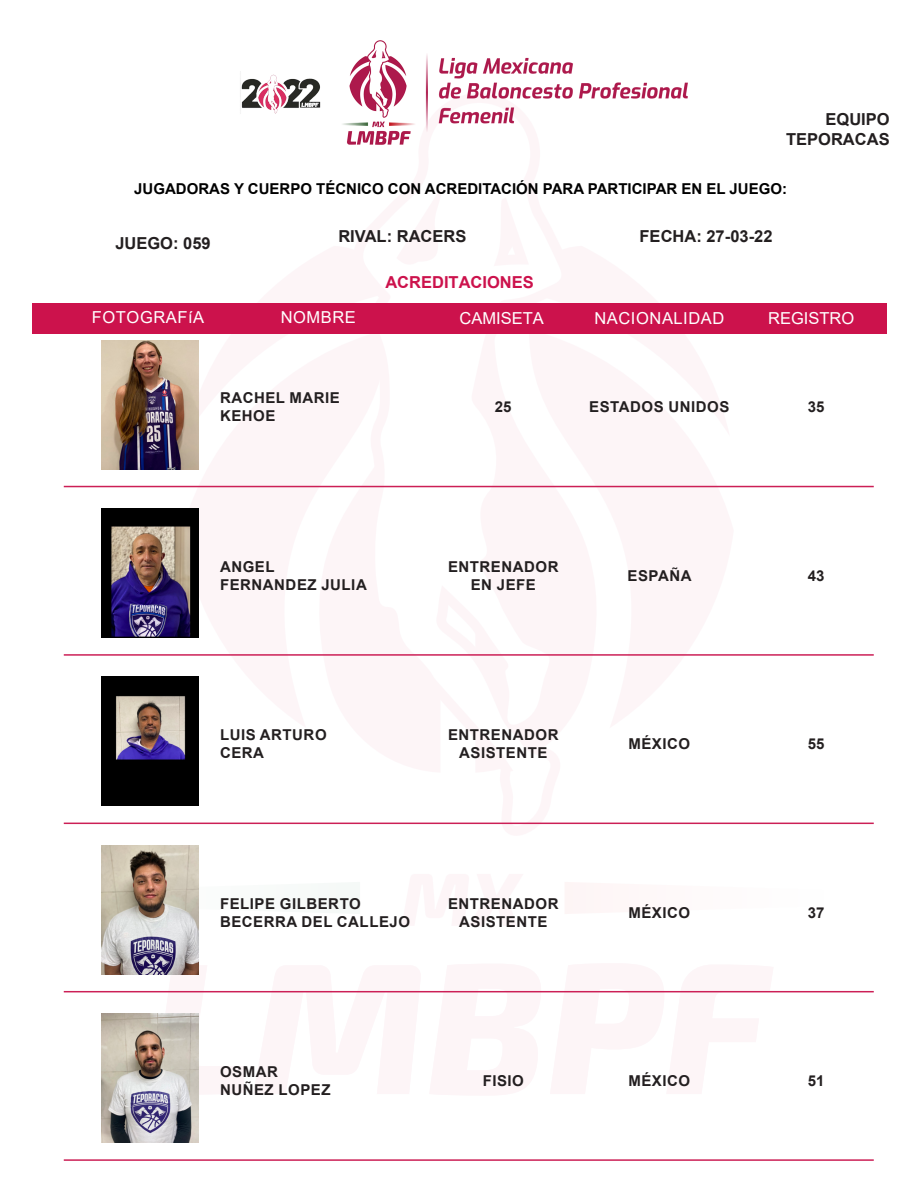
<style>
.page{position:relative;width:918px;height:1188px;background:#fff}
.page>*{position:absolute;margin:0;border:0;box-sizing:border-box;transform-origin:0 0}
.t1{font:700 16.5px/19.8px "Arial";color:#231f20;text-align:right}
.t2{font:16.5px "Arial";letter-spacing:.035em;color:#fff}
.t3{font:16.5px "Arial";color:#fff}
.t4{font:700 16.5px "Arial";color:#cc124c}
.t5{font:700 15px/18px "Arial";letter-spacing:.035em;color:#231f20;text-align:center}
.t6{font:700 15px "Arial";color:#000}
</style>
<div class="page">
<svg style="left:146px;top:953px;width:639px;height:153px"></svg>
<svg style="left:101px;top:871px;width:98px;height:54px"></svg>
<svg style="left:360px;top:485px;width:204px;height:340px"></svg>
<div style="left:33px;top:303px;width:854px;height:31px;background:#cc124c"></div>
<img style="left:240px;top:40px;width:447px;height:105px">
<img style="left:102px;top:340px;width:96px;height:129px">
<hr style="left:64px;top:486px;width:810px;height:1px;background:#cc1f56">
<img style="left:102px;top:509px;width:96px;height:129px">
<hr style="left:64px;top:654px;width:810px;height:2px;background:#cc1f56">
<img style="left:102px;top:677px;width:96px;height:129px">
<hr style="left:64px;top:823px;width:810px;height:1px;background:#cc1f56">
<img style="left:102px;top:845px;width:96px;height:129px">
<hr style="left:64px;top:991px;width:810px;height:1px;background:#cc1f56">
<img style="left:102px;top:1014px;width:96px;height:129px">
<hr style="left:64px;top:1159px;width:810px;height:2px;background:#cc1f56">
<p class="t1" style="left:786px;top:110px;width:105px">EQUIPO<br>TEPORACAS</p>
<p class="t6" style="left:134px;top:178px;width:654px">JUGADORAS Y CUERPO TÉCNICO CON ACREDITACIÓN PARA PARTICIPAR EN EL JUEGO:</p>
<p class="t1" style="left:115px;top:233px;width:97px">JUEGO: 059</p>
<p class="t1" style="left:338px;top:227px;width:130px">RIVAL: RACERS</p>
<p class="t1" style="left:640px;top:227px;width:134px">FECHA: 27-03-22</p>
<p class="t4" style="left:385px;top:271px;width:150px">ACREDITACIONES</p>
<p class="t2" style="left:92px;top:306px;width:114px">FOTOGRAFíA</p>
<p class="t2" style="left:281px;top:306px;width:77px">NOMBRE</p>
<p class="t3" style="left:460px;top:307px;width:86px">CAMISETA</p>
<p class="t3" style="left:768px;top:307px;width:88px">REGISTRO</p>
<p class="t2" style="left:594px;top:307px;width:131px">NACIONALIDAD</p>
<p class="t5" style="left:220px;top:389px;width:121px">RACHEL MARIE</p>
<p class="t5" style="left:220px;top:407px;width:57px">KEHOE</p>
<p class="t5" style="left:495px;top:398px;width:18px">25</p>
<p class="t5" style="left:589px;top:398px;width:142px">ESTADOS UNIDOS</p>
<p class="t5" style="left:808px;top:398px;width:18px">35</p>
<p class="t5" style="left:220px;top:558px;width:56px">ANGEL</p>
<p class="t5" style="left:220px;top:576px;width:148px">FERNANDEZ JULIA</p>
<p class="t5" style="left:448px;top:558px;width:112px">ENTRENADOR<br>EN JEFE</p>
<p class="t5" style="left:628px;top:567px;width:66px">ESPAÑA</p>
<p class="t5" style="left:808px;top:567px;width:18px">43</p>
<p class="t5" style="left:220px;top:726px;width:108px">LUIS ARTURO</p>
<p class="t5" style="left:220px;top:744px;width:46px">CERA</p>
<p class="t5" style="left:448px;top:726px;width:112px">ENTRENADOR<br>ASISTENTE</p>
<p class="t5" style="left:628px;top:735px;width:63px">MÉXICO</p>
<p class="t5" style="left:808px;top:735px;width:18px">55</p>
<p class="t5" style="left:220px;top:894px;width:142px">FELIPE GILBERTO</p>
<p class="t5" style="left:220px;top:912px;width:192px">BECERRA DEL CALLEJO</p>
<p class="t5" style="left:448px;top:894px;width:112px">ENTRENADOR<br>ASISTENTE</p>
<p class="t5" style="left:628px;top:903px;width:63px">MÉXICO</p>
<p class="t5" style="left:808px;top:903px;width:18px">37</p>
<p class="t5" style="left:220px;top:1063px;width:59px">OSMAR</p>
<p class="t5" style="left:220px;top:1081px;width:112px">NUÑEZ LOPEZ</p>
<p class="t5" style="left:483px;top:1072px;width:43px">FISIO</p>
<p class="t5" style="left:628px;top:1072px;width:63px">MÉXICO</p>
<p class="t5" style="left:808px;top:1072px;width:18px">51</p>
</div>
